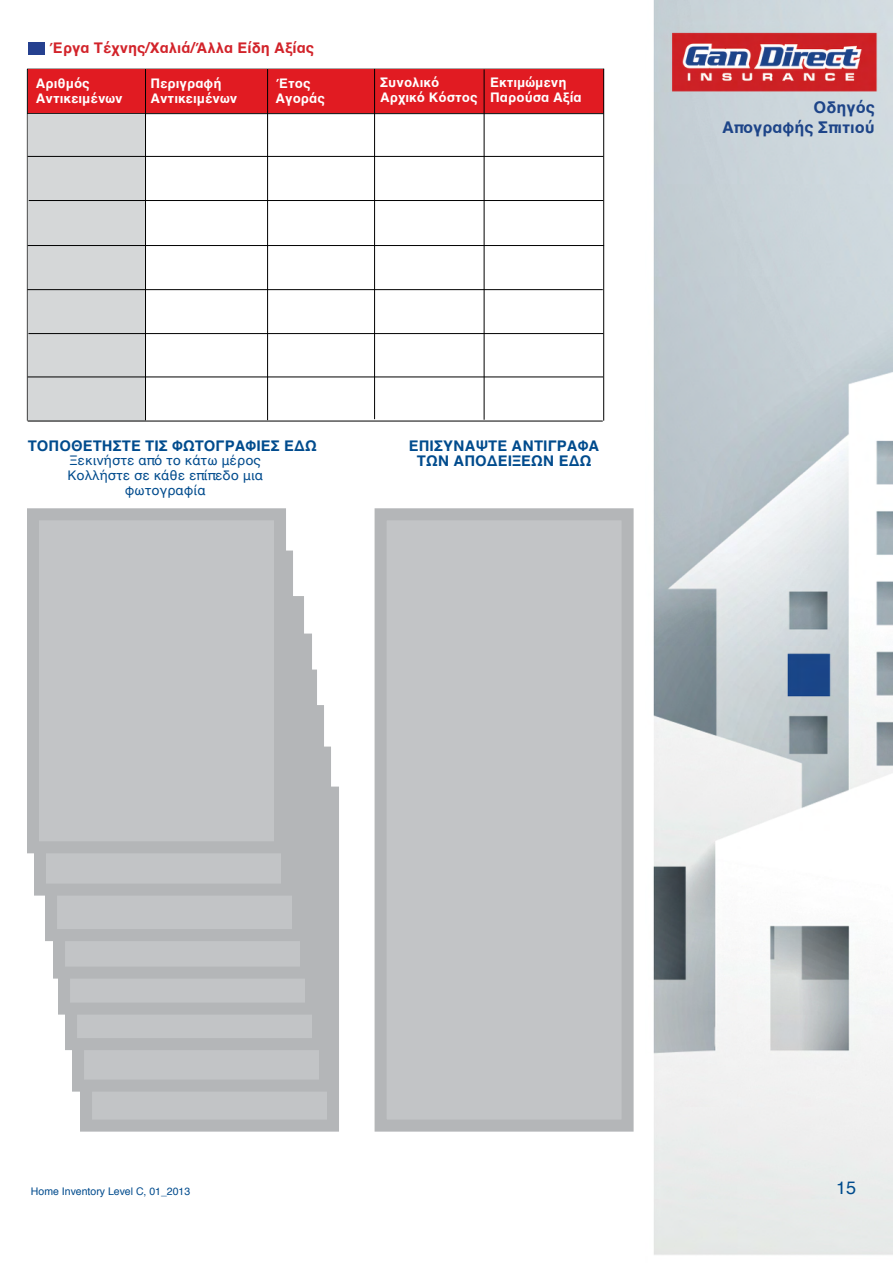
<style>
.page{position:relative;width:893px;height:1263px;background:#fff}
.page>*{position:absolute;margin:0;border:0;box-sizing:border-box;transform-origin:0 0}
.t1{font:18px "Helvetica";color:#004b8d}
.t2{font:700 16.5px/19.8px "Helvetica";color:#1d4488;text-align:right}
.t3{font:700 15px "Helvetica";color:#004b8d}
.t4{font:700 15px "Helvetica";color:#d2232a}
.t5{font:700 13.5px/15px "Helvetica";color:#fff}
.t6{font:13.5px/15px "Helvetica";color:#004b8d;text-align:center}
.t7{font:10.5px "Helvetica";color:#004b8d}
</style>
<div class="page">
<img style="left:26px;top:0;width:867px;height:1255px">
<hr style="left:27px;top:69px;width:1px;height:352px;background:#000">
<hr style="left:27px;top:113px;width:577px;height:1px;background:#000">
<div style="left:28px;top:69px;width:575px;height:44px;background:#e11b22"></div>
<div style="left:28px;top:114px;width:117px;height:307px;background:#d5d7d8"></div>
<hr style="left:28px;top:156px;width:575px;height:1px;background:#000">
<hr style="left:29px;top:200px;width:574px;height:1px;background:#000">
<hr style="left:28px;top:245px;width:576px;height:1px;background:#000">
<hr style="left:27px;top:289px;width:576px;height:1px;background:#000">
<hr style="left:28px;top:333px;width:575px;height:1px;background:#000">
<hr style="left:28px;top:377px;width:575px;height:1px;background:#000">
<hr style="left:28px;top:421px;width:575px;height:1px;background:#000">
<hr style="left:145px;top:69px;width:1px;height:351px;background:#000">
<hr style="left:267px;top:69px;width:1px;height:351px;background:#000">
<hr style="left:374px;top:69px;width:1px;height:350px;background:#000">
<hr style="left:603px;top:69px;width:1px;height:352px;background:#000">
<hr style="left:484px;top:69px;width:1px;height:351px;background:#000">
<div style="left:29px;top:42px;width:16px;height:12px;background:#25408f"></div>
<div style="left:80px;top:786px;width:259px;height:345px;background:#c2c4c6;border:12px solid #b4b6b8"></div>
<div style="left:72px;top:746px;width:259px;height:345px;background:#c2c4c6;border:12px solid #b4b6b8"></div>
<div style="left:65px;top:705px;width:259px;height:345px;background:#c2c4c6;border:12px solid #b4b6b8"></div>
<div style="left:58px;top:669px;width:259px;height:345px;background:#c2c4c6;border:12px solid #b4b6b8"></div>
<div style="left:53px;top:633px;width:259px;height:345px;background:#c2c4c6;border:12px solid #b4b6b8"></div>
<div style="left:45px;top:596px;width:259px;height:345px;background:#c2c4c6;border:12px solid #b4b6b8"></div>
<div style="left:34px;top:550px;width:259px;height:345px;background:#c2c4c6;border:12px solid #b4b6b8"></div>
<div style="left:27px;top:508px;width:259px;height:345px;background:#c2c4c6;border:12px solid #b4b6b8"></div>
<div style="left:375px;top:508px;width:259px;height:623px;background:#c2c4c6;border:12px solid #b4b6b8"></div>
<p class="t4" style="left:49px;top:36px;width:267px">Έργα Τέχνης/Χαλιά/Άλλα Είδη Αξίας</p>
<p class="t5" style="left:36px;top:76px;width:89px">Αριθμός<br>Αντικειμένων</p>
<p class="t5" style="left:150px;top:76px;width:89px">Περιγραφή<br>Αντικειμένων</p>
<p class="t5" style="left:380px;top:75px;width:99px">Συνολικό<br>Αρχικό Κόστος</p>
<p class="t5" style="left:490px;top:75px;width:93px">Εκτιμώμενη<br>Παρούσα Αξία</p>
<p class="t5" style="left:275px;top:76px;width:51px">Έτος<br>Αγοράς</p>
<p class="t3" style="left:28px;top:433px;width:290px">ΤΟΠΟΘΕΤΗΣΤΕ ΤΙΣ ΦΩΤΟΓΡΑΦΙΕΣ ΕΔΩ</p>
<p class="t3" style="left:409px;top:433px;width:192px">ΕΠΙΣΥΝΑΨΤΕ ΑΝΤΙΓΡΑΦΑ</p>
<p class="t6" style="left:69px;top:454px;width:193px">Ξεκινήστε από το κάτω μέρος</p>
<p class="t3" style="left:417px;top:448px;width:176px">ΤΩΝ ΑΠΟΔΕΙΞΕΩΝ ΕΔΩ</p>
<p class="t6" style="left:67px;top:469px;width:197px">Κολλήστε σε κάθε επίπεδο μια φωτογραφία</p>
<p class="t2" style="left:722px;top:97px;width:154px">Οδηγός<br>Απογραφής Σπιτιού</p>
<p class="t7" style="left:31px;top:1183px;width:161px">Home Inventory Level C, 01_2013</p>
<h1 class="t1" style="left:836px;top:1174px;width:22px">15</h1>
</div>
